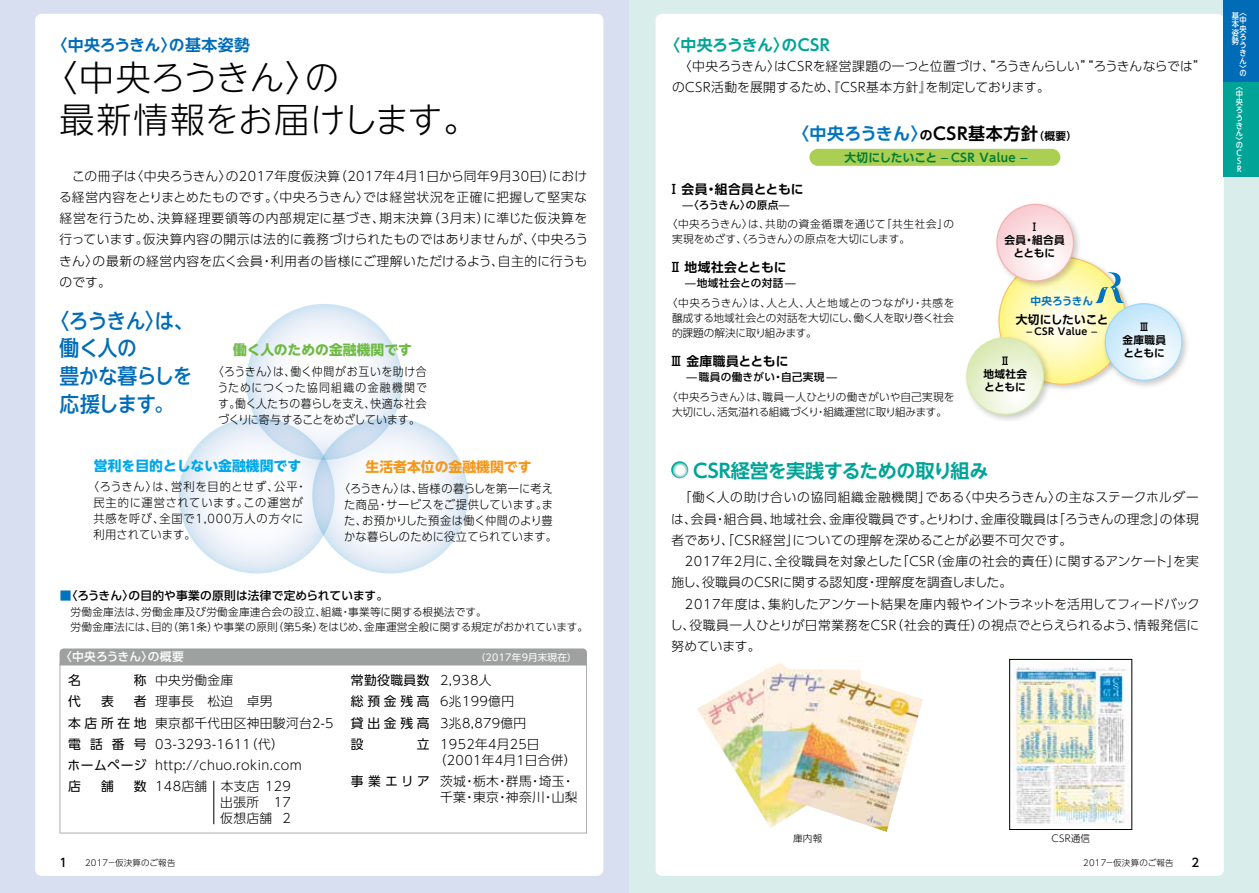
<style>
.page{position:relative;width:1259px;height:893px;background:#fff}
.page>*{position:absolute;margin:0;border:0;box-sizing:border-box;transform-origin:0 0}
.t1{font:300 35.1px/42.5px "UD Shin Go NT Pro";letter-spacing:-.015em;color:#000}
.t2{font:500 21.3px/27.6px "UD Shin Go NT Pro";letter-spacing:-.035em;color:#006cb8;scale:.93 1}
.t3{font:700 19.2px "UD Shin Go NT Pro De";letter-spacing:-.055em;color:#00a496}
.t4{font:700 16.95px "UD Shin Go Pro De";letter-spacing:.035em;color:#0074be}
.t5{font:700 15.9px "UD Shin Go NT Pro De";letter-spacing:.015em;color:#006cb8}
.t6{font:700 15.9px "UD Shin Go NT Pro De";letter-spacing:-.005em;color:#00a496}
.t7{font:700 13.8px "UD Shin Go NT Pro";color:#00a7ea}
.t8{font:700 13.8px "UD Shin Go NT Pro";color:#6eba44}
.t9{font:700 13.8px "UD Shin Go NT Pro";color:#f3981c}
.t10{font:300 12.75px/21.3px "UD Shin Go Pro";letter-spacing:.025em;color:#000}
.t11{font:300 12.75px/21.3px "UD Shin Go Pro";letter-spacing:-.02em;color:#000}
.t12{font:12.75px/21.3px "UD Shin Go Pro";letter-spacing:.29em;color:#000;text-align:justify}
.t13{font:700 12.75px "UD Shin Go Pro De";letter-spacing:.01em;color:#000}
.t14{font:300 11.7px/15.9px "UD Shin Go Pro";letter-spacing:.035em;color:#000;text-align:center;scale:.93 1}
.t15{font:300 11.7px/15.9px "UD Shin Go Pro";letter-spacing:.015em;color:#000;text-align:center;scale:.96 1}
.t16{font:300 11.7px/15.9px "UD Shin Go Pro";letter-spacing:.06em;color:#000;scale:.96 1}
.t17{font:500 11.7px "UD Shin Go Pro";letter-spacing:.015em;color:#000}
.t18{font:700 11.7px "UD Shin Go Pro De";letter-spacing:.035em;color:#007c36}
.t19{font:500 11.7px "UD Shin Go Pro";letter-spacing:.015em;color:#fff}
.t20{font:700 11.7px "UD Shin Go Pro De";letter-spacing:-.015em;color:#000}
.t21{font:300 10.65px/14.9px "UD Shin Go Pro";letter-spacing:.025em;color:#000}
.t22{font:300 10.65px/14.9px "UD Shin Go Pro";letter-spacing:.005em;color:#000;text-align:justify}
.t23{font:500 10.65px "UD Shin Go Pro";letter-spacing:.035em;color:#000}
.t24{font:700 10.65px/12.8px "UD Shin Go Pro De";letter-spacing:.02em;color:#000}
.t25{font:700 10.65px "UD Shin Go Pro De";letter-spacing:.015em;color:#0074be}
.t26{font:9.6px "UD Shin Go Pro";letter-spacing:.025em;color:#fff}
.t27{font:700 9.6px "UD Shin Go Pro De";letter-spacing:.035em;color:#000;scale:.6 1}
.t28{font:300 9.6px "UD Shin Go Pro";letter-spacing:.025em;color:#000}
.t29{font:300 8.55px "UD Shin Go Pro";letter-spacing:.025em;color:#000}
.t30{font:500 8.1px/7.9px "UD Shin Go NT Pro";color:#fff;text-align:justify;scale:.89 1}
.s1{color:#0074be}
.s2{font-size:12.75px;color:#000}
.s3{color:#000}
.s4{font-size:10.65px;color:#000}
.s5{font-family:"UD Shin Go Pro";font-weight:500}
</style>
<div class="page">
<div style="left:629px;top:0;width:630px;height:893px;background:#d9eeeb"></div>
<div style="left:0;top:0;width:629px;height:893px;background:#d7dff1"></div>
<div style="left:35px;top:14px;width:568px;height:862px;background:#fff;border-radius:6px"></div>
<div style="left:655px;top:14px;width:568px;height:862px;background:#fff;border-radius:6px"></div>
<svg style="left:246px;top:304px;width:156px;height:156px"></svg>
<svg style="left:179px;top:418px;width:156px;height:156px"></svg>
<svg style="left:312px;top:418px;width:156px;height:156px"></svg>
<svg style="left:60px;top:665px;width:527px;height:168px"></svg>
<div style="left:60px;top:648px;width:527px;height:17px;background:#9fa0a0"></div>
<div style="left:809px;top:149px;width:251px;height:17px;background:#aacf52;border-radius:9px"></div>
<img style="left:998px;top:260px;width:128px;height:129px">
<svg style="left:999px;top:257px;width:127px;height:127px;background:#fef9be"></svg>
<img style="left:996px;top:203px;width:88px;height:89px">
<svg style="left:997px;top:204px;width:76px;height:77px"></svg>
<div style="left:996px;top:204px;width:78px;height:78px;border:1px solid #f5b2b2;border-radius:50%"></div>
<img style="left:1099px;top:298px;width:88px;height:91px">
<svg style="left:1105px;top:304px;width:77px;height:76px"></svg>
<div style="left:1104px;top:303px;width:78px;height:78px;border:1px solid #9fd8f7;border-radius:50%"></div>
<img style="left:966px;top:332px;width:88px;height:89px">
<svg style="left:967px;top:338px;width:76px;height:76px;background:#eaf2d6"></svg>
<div style="left:966px;top:337px;width:78px;height:78px;border:1px solid #d7e8af;border-radius:50%"></div>
<svg style="left:1094px;top:272px;width:30px;height:32px"></svg>
<img style="left:697px;top:663px;width:226px;height:169px">
<svg style="left:671px;top:461px;width:17px;height:17px"></svg>
<img style="left:1013px;top:665px;width:117px;height:159px">
<div style="left:1009px;top:659px;width:123px;height:171px;border:1px solid #000"></div>
<hr style="left:213px;top:781px;width:1px;height:43px;background:#000">
<div style="left:1223px;top:0;width:36px;height:82px;background:#006cb8"></div>
<div style="left:1223px;top:82px;width:36px;height:94px;background:#00a496"></div>
<p class="t5" style="left:52px;top:32px;width:200px">〈中央ろうきん〉の基本姿勢</p>
<p class="t6" style="left:664px;top:32px;width:167px">〈中央ろうきん〉のCSR</p>
<h1 class="t1" style="left:60px;top:55px;width:420px;text-indent:-18px">〈中央ろうきん〉の<br>最新情報をお届けします。</h1>
<p class="t10" style="left:59px;top:165px;width:530px;text-align:justify">　この冊子は〈中央ろうきん〉の2017年度仮決算（2017年4月1日から同年9月30日）における経営内容をとりまとめたものです。〈中央ろうきん〉では経営状況を正確に把握して堅実な経営を行うため、決算経理要領等の内部規定に基づき、期末決算（3月末）に準じた仮決算を行っています。仮決算内容の開示は法的に義務づけられたものではありませんが、〈中央ろうきん〉の最新の経営内容を広く会員・利用者の皆様にご理解いただけるよう、自主的に行うものです。</p>
<h2 class="t2" style="left:60px;top:306px;width:146px;text-indent:-10px">〈ろうきん〉は、働く人の<br>豊かな暮らしを応援します。</h2>
<p class="t8" style="left:233px;top:338px;width:180px">働く人のための金融機関です</p>
<p class="t14" style="left:213px;top:363px;width:232px">〈ろうきん〉は、働く仲間がお互いを助け合うためにつくった協同組織の金融機関です。働く人たちの暮らしを支え、快適な社会づくりに寄与することをめざしています。</p>
<p class="t9" style="left:366px;top:455px;width:167px">生活者本位の金融機関です</p>
<p class="t15" style="left:339px;top:480px;width:229px">〈ろうきん〉は、皆様の暮らしを第一に考えた商品・サービスをご提供しています。また、お預かりした預金は働く仲間のより豊かな暮らしのために役立てられています。</p>
<p class="t7" style="left:94px;top:454px;width:209px">営利を目的としない金融機関です</p>
<p class="t16" style="left:93px;top:478px;width:224px;text-indent:-5px">〈ろうきん〉は、営利を目的とせず、公平・民主的に運営されています。この運営が共感を呼び、全国で1,000万人の方々に利用されています。</p>
<p class="t17" style="left:60px;top:586px;width:330px"><span class="s1">■</span>〈ろうきん〉の目的や事業の原則は法律で定められています。</p>
<p class="t21" style="left:60px;top:604px;width:530px">　労働金庫法は、労働金庫及び労働金庫連合会の設立、組織・事業等に関する根拠法です。<br>　労働金庫法には、目的（第1条）や事業の原則（第5条）をはじめ、金庫運営全般に関する規定がおかれています。</p>
<p class="t19" style="left:60px;top:647px;width:125px">〈中央ろうきん〉の概要</p>
<p class="t12" style="left:68px;top:669px;width:14px">名</p>
<p class="t12" style="left:134px;top:669px;width:14px">称</p>
<p class="t12" style="left:68px;top:691px;width:14px">代</p>
<p class="t12" style="left:101px;top:691px;width:14px">表</p>
<p class="t10" style="left:155px;top:669px;width:180px">中央労働金庫<br>理事長　松迫　卓男<br>東京都千代田区神田駿河台2-5<br>03-3293-1611（代）http://chuo.rokin.com<br>148店舗　本支店 129</p>
<p class="t10" style="left:220px;top:794px;width:72px;line-height:15.6px">出張所 17仮想店舗 2</p>
<p class="t12" style="left:68px;top:691px;width:81px;text-indent:66px">者本店所在地電話番号ホームページ店</p>
<p class="t12" style="left:101px;top:776px;width:14px">舗</p>
<p class="t12" style="left:134px;top:776px;width:14px">数</p>
<p class="t12" style="left:351px;top:669px;width:80px">常勤役職員数総預金残高貸出金残高設</p>
<p class="t12" style="left:417px;top:733px;width:14px">立</p>
<p class="t12" style="left:351px;top:770px;width:80px">事業エリア</p>
<p class="t26" style="left:476px;top:649px;width:102px">（2017年9月末現在）</p>
<p class="t10" style="left:440px;top:669px;width:101px">2,938人<br>6兆199億円<br>3兆8,879億円<br>1952年4月25日</p>
<p class="t10" style="left:434px;top:749px;width:144px;text-align:center">（2001年4月1日合併）茨城・栃木・群馬・埼玉・</p>
<p class="t10" style="left:440px;top:786px;width:139px">千葉・東京・神奈川・山梨</p>
<p class="t11" style="left:672px;top:55px;width:535px">　〈中央ろうきん〉はＣＳＲを経営課題の一つと位置づけ、“ろうきんらしい”“ろうきんならでは”のＣＳＲ活動を展開するため、『ＣＳＲ基本方針』を制定しております。</p>
<h3 class="t4" style="left:792px;top:119px;width:286px">〈中央ろうきん〉<span class="s2">の</span><span class="s3">CSR基本方針</span><span class="s4">（概要）</span></h3>
<p class="t18" style="left:844px;top:148px;width:184px">大切にしたいこと ̶ CSR Value ̶</p>
<p class="t13" style="left:667px;top:178px;width:138px"><span class="s5">Ⅰ</span>会員・組合員とともに</p>
<p class="t23" style="left:671px;top:196px;width:120px">　̶〈ろうきん〉の原点̶</p>
<p class="t21" style="left:672px;top:216px;width:283px;text-indent:-5px">〈中央ろうきん〉は、共助の資金循環を通じて「共生社会」の実現をめざす、〈ろうきん〉の原点を大切にします。</p>
<p class="t13" style="left:669px;top:257px;width:119px"><span class="s5">Ⅱ</span> 地域社会とともに</p>
<p class="t23" style="left:685px;top:275px;width:112px">̶地域社会との対話̶</p>
<p class="t22" style="left:672px;top:295px;width:284px;text-indent:-5px">〈中央ろうきん〉は、人と人、人と地域とのつながり・共感を醸成する地域社会との対話を大切にし、働く人を取り巻く社会的課題の解決に取り組みます。</p>
<p class="t13" style="left:670px;top:351px;width:120px"><span class="s5">Ⅲ</span> 金庫職員とともに</p>
<p class="t23" style="left:686px;top:368px;width:152px">̶職員の働きがい・自己実現 ̶</p>
<p class="t22" style="left:666px;top:389px;width:289px;text-align:center">〈中央ろうきん〉は、職員一人ひとりの働きがいや自己実現を大切にし、活気溢れる組織づくり・組織運営に取り組みます。</p>
<p class="t23" style="left:1029px;top:219px;width:12px">Ⅰ</p>
<p class="t24" style="left:1004px;top:233px;width:62px;text-align:center">会員・組合員とともに</p>
<p class="t25" style="left:1030px;top:293px;width:64px">中央ろうきん</p>
<p class="t20" style="left:1015px;top:310px;width:94px">大切にしたいこと</p>
<p class="t27" style="left:1026px;top:324px;width:119px">̶ CSR Value ̶</p>
<p class="t23" style="left:1000px;top:352px;width:12px">Ⅱ</p>
<p class="t24" style="left:983px;top:367px;width:45px">地域社会とともに</p>
<p class="t23" style="left:1139px;top:318px;width:12px">Ⅲ</p>
<p class="t24" style="left:1122px;top:333px;width:45px">金庫職員とともに</p>
<h3 class="t3" style="left:691px;top:455px;width:299px">ＣＳＲ経営を実践するための取り組み</h3>
<p class="t10" style="left:670px;top:486px;width:531px">　「働く人の助け合いの協同組織金融機関」である〈中央ろうきん〉の主なステークホルダーは、会員・組合員、地域社会、金庫役職員です。とりわけ、金庫役職員は「ろうきんの理念」の体現者であり、「ＣＳＲ経営」についての理解を深めることが必要不可欠です。<br>　2017年2月に、全役職員を対象とした「ＣＳＲ（金庫の社会的責任）に関するアンケート」を実施し、役職員のＣＳＲに関する認知度・理解度を調査しました。<br>　2017年度は、集約したアンケート結果を庫内報やイントラネットを活用してフィードバックし、役職員一人ひとりが日常業務をＣＳＲ（社会的責任）の視点でとらえられるよう、情報発信に努めています。</p>
<p class="t28" style="left:793px;top:831px;width:31px">庫内報</p>
<p class="t28" style="left:1051px;top:831px;width:40px">CSR通信</p>
<p class="t17" style="left:60px;top:853px;width:9px">1</p>
<p class="t29" style="left:85px;top:856px;width:92px">2017－仮決算のご報告</p>
<p class="t29" style="left:1083px;top:856px;width:92px">2017－仮決算のご報告</p>
<p class="t17" style="left:1191px;top:853px;width:9px">2</p>
<p class="t30" style="left:1231px;top:12px;width:9px;line-height:8.4px">基本姿勢</p>
<p class="t30" style="left:1239px;top:8px;width:9px">〈中央ろうきん〉</p>
<p class="t30" style="left:1239px;top:69px;width:9px">の</p>
<p class="t30" style="left:1235px;top:81px;width:9px">〈中央ろうきん〉</p>
<p class="t30" style="left:1235px;top:141px;width:9px;text-align:left">の<br>C<br>S<br>R</p>
</div>
